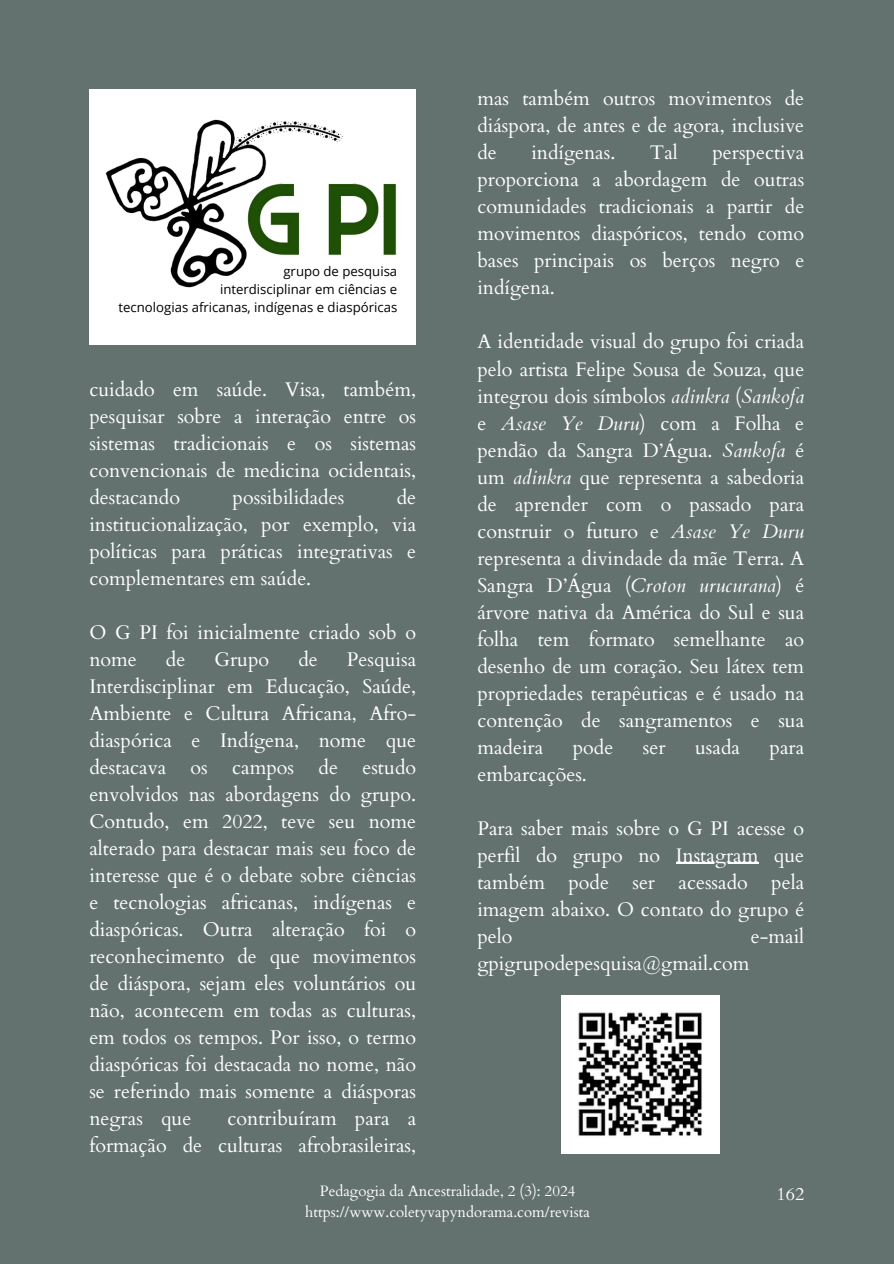
<style>
.page{position:relative;width:894px;height:1264px;background:#fff}
.page>*{position:absolute;margin:0;border:0;box-sizing:border-box;transform-origin:0 0}
.t1{font:19.8px/27px "Cardo";color:#fff;text-align:justify}
.t2{font:19.65px/27px "Cardo";color:#fff;text-align:justify}
.t3{font:18px "Cardo";color:#fff}
.t4{font:15px "Cardo";color:#fff}
.t5{font:13.2px "Open Sans";color:#000}
.s1{font-style:italic}
</style>
<div class="page">
<div style="left:0;top:0;width:893px;height:1263px;background:#63716f"></div>
<div style="left:89px;top:89px;width:326px;height:255px;background:#fff"></div>
<img style="left:105px;top:119px;width:292px;height:169px">
<hr style="left:675px;top:862px;width:83px;height:2px;background:#fff">
<img style="left:561px;top:995px;width:158px;height:158px">
<p class="t5" style="left:283px;top:261px;width:115px">grupo de pesquisa</p>
<p class="t5" style="left:220px;top:279px;width:179px">interdisciplinar em ciências e</p>
<p class="t5" style="left:118px;top:297px;width:280px">tecnologias africanas, indígenas e diaspóricas</p>
<p class="t1" style="left:89px;top:376px;width:328px">cuidado em saúde. Visa, também, pesquisar sobre a interação entre os sistemas tradicionais e os sistemas convencionais de medicina ocidentais, destacando</p>
<p class="t1" style="left:89px;top:484px;width:328px;text-indent:307px">de institucionalização, por exemplo, via políticas para práticas integrativas e complementares em saúde.</p>
<h1 class="t1" style="left:89px;top:619px;width:328px">O G PI foi inicialmente criado sob o nome</h1>
<p class="t1" style="left:232px;top:484px;width:113px">possibilidades</p>
<h1 class="t1" style="left:166px;top:646px;width:21px">de</h1>
<h1 class="t1" style="left:214px;top:646px;width:56px">Grupo</h1>
<h1 class="t1" style="left:298px;top:646px;width:21px">de</h1>
<h1 class="t1" style="left:89px;top:646px;width:328px;text-indent:257px">Pesquisa Interdisciplinar em Educação, Saúde, Ambiente e Cultura Africana, Afro&shy;diaspórica e Indígena, nome que destacava os campos de estudo envolvidos nas abordagens do grupo.<br>Contudo, em 2022, teve seu nome alterado para destacar mais seu foco de interesse que é o debate sobre ciências e tecnologias africanas, indígenas e diaspóricas. Outra alteração foi o reconhecimento de que movimentos de diáspora, sejam eles voluntários ou não, acontecem em todas as culturas, em todos os tempos. Por isso, o termo diaspóricas foi destacada no nome, não se referindo mais somente a diásporas negras que</h1>
<h1 class="t1" style="left:89px;top:1105px;width:328px;text-align:right">contribuíram para a<br>formação de culturas afrobrasileiras,</h1>
<h1 class="t2" style="left:477px;top:86px;width:328px">mas também outros movimentos de diáspora, de antes e de agora, inclusive de</h1>
<h1 class="t2" style="left:531px;top:140px;width:85px">indígenas.</h1>
<h1 class="t2" style="left:649px;top:140px;width:29px">Tal</h1>
<h1 class="t2" style="left:477px;top:140px;width:328px;text-indent:235px">perspectiva proporciona a abordagem de outras comunidades tradicionais a partir de movimentos diaspóricos, tendo como bases principais os berços negro e indígena.</h1>
<h1 class="t2" style="left:477px;top:329px;width:328px">A identidade visual do grupo foi criada pelo artista Felipe Sousa de Souza, que integrou dois símbolos <span class="s1">adinkra</span> (<span class="s1">Sankofa </span>e <span class="s1">Asase Ye Duru</span>) com a Folha e pendão da Sangra D’Água. <span class="s1">Sankofa</span> é um <span class="s1">adinkra</span> que representa a sabedoria de aprender com o passado para construir o futuro e <span class="s1">Asase Ye Duru </span>representa a divindade da mãe Terra. A Sangra D’Água (<span class="s1">Croton urucurana</span>) é árvore nativa da América do Sul e sua folha tem formato semelhante ao desenho de um coração. Seu látex tem propriedades terapêuticas e é usado na contenção de sangramentos e sua madeira</h1>
<h1 class="t2" style="left:572px;top:734px;width:42px">pode</h1>
<h1 class="t2" style="left:642px;top:734px;width:24px">ser</h1>
<h1 class="t2" style="left:695px;top:734px;width:46px">usada</h1>
<h1 class="t2" style="left:769px;top:734px;width:36px">para</h1>
<h1 class="t2" style="left:477px;top:761px;width:111px">embarcações.</h1>
<h1 class="t2" style="left:477px;top:815px;width:328px">Para saber mais sobre o G PI acesse o perfil do grupo no</h1>
<h1 class="t2" style="left:477px;top:842px;width:328px;text-indent:198px">Instagram que também pode ser acessado pela imagem abaixo. O contato do grupo é pelo</h1>
<h1 class="t2" style="left:750px;top:923px;width:55px">e-mail</h1>
<h1 class="t2" style="left:477px;top:950px;width:273px">gpigrupodepesquisa@gmail.com</h1>
<p class="t4" style="left:320px;top:1181px;width:257px">Pedagogia da Ancestralidade, 2 (3): 2024</p>
<p class="t3" style="left:776px;top:1181px;width:29px">162</p>
<p class="t4" style="left:305px;top:1201px;width:286px">https://www.coletyvapyndorama.com/revista</p>
</div>
